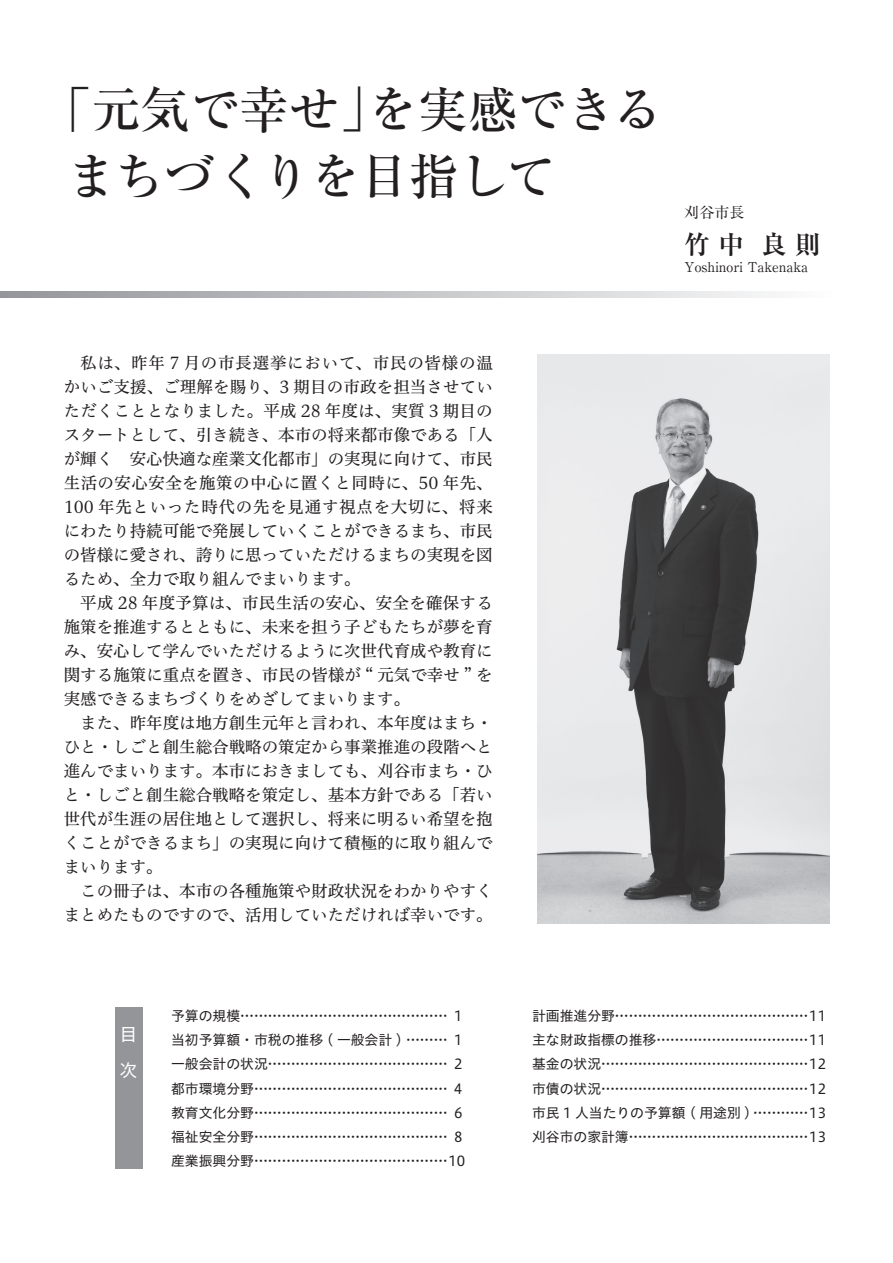
<style>
.page{position:relative;width:893px;height:1263px;background:#fff}
.page>*{position:absolute;margin:0;border:0;box-sizing:border-box;transform-origin:0 0}
.t1{font:500 49.5px/67.5px "Ryumin Pro";color:#231f20}
.t2{font:700 25.5px "Ryumin Pro";color:#231f20}
.t3{font:18px/36px "Hiragino UD Sans Std N W4";color:#fff}
.t4{font:16.5px/24px "Hiragino UD Serif Std N W4";color:#231f20;text-align:justify}
.t5{font:15px "Ryumin Pro";color:#231f20}
.t6{font:13.8px/24.2px "Hiragino UD Sans Std N W4";color:#231f20;text-align:justify}
.t7{font:13.5px "Ryumin Pro";color:#231f20}
</style>
<div class="page">
<div style="left:115px;top:1007px;width:27px;height:161px;background:#939598"></div>
<svg style="left:0;top:291px;width:771px;height:6px"></svg>
<img style="left:537px;top:354px;width:292px;height:569px">
<h1 class="t1" style="left:67px;top:72px;width:597px;text-indent:-25px">「元気で幸せ」を実感できるまちづくりを目指して</h1>
<p class="t5" style="left:685px;top:201px;width:61px">刈谷市長</p>
<h2 class="t2" style="left:685px;top:224px;width:137px">竹 中 良 則</h2>
<p class="t7" style="left:685px;top:256px;width:125px">Yoshinori Takenaka</p>
<p class="t4" style="left:64px;top:349px;width:431px;text-indent:16px">私は、昨年 7 月の市長選挙において、市民の皆様の温かいご支援、ご理解を賜り、3 期目の市政を担当させていただくこととなりました。平成 28 年度は、実質 3 期目のスタートとして、引き続き、本市の将来都市像である「人が輝く　安心快適な産業文化都市」の実現に向けて、市民生活の安心安全を施策の中心に置くと同時に、50 年先、100 年先といった時代の先を見通す視点を大切に、将来にわたり持続可能で発展していくことができるまち、市民の皆様に愛され、誇りに思っていただけるまちの実現を図るため、全力で取り組んでまいります。</p>
<p class="t4" style="left:64px;top:589px;width:431px;text-indent:16px">平成 28 年度予算は、市民生活の安心、安全を確保する施策を推進するとともに、未来を担う子どもたちが夢を育み、安心して学んでいただけるように次世代育成や教育に関する施策に重点を置き、市民の皆様が “ 元気で幸せ ” を実感できるまちづくりをめざしてまいります。</p>
<p class="t4" style="left:64px;top:709px;width:431px;text-indent:16px">また、昨年度は地方創生元年と言われ、本年度はまち・ひと・しごと創生総合戦略の策定から事業推進の段階へと進んでまいります。本市におきましても、刈谷市まち・ひと・しごと創生総合戦略を策定し、基本方針である「若い世代が生涯の居住地として選択し、将来に明るい希望を抱くことができるまち」の実現に向けて積極的に取り組んでまいります。</p>
<p class="t4" style="left:64px;top:878px;width:431px;text-align:right">この冊子は、本市の各種施策や財政状況をわかりやすくまとめたものですので、活用していただければ幸いです。</p>
<p class="t3" style="left:120px;top:1015px;width:19px">目次</p>
<p class="t6" style="left:171px;top:1003px;width:295px">予算の規模……………………………………… １当初予算額・市税の推移 ( 一般会計 )………… １一般会計の状況………………………………… ２都市環境分野…………………………………… ４教育文化分野…………………………………… ６福祉安全分野…………………………………… ８産業振興分野……………………………………10</p>
<p class="t6" style="left:532px;top:1003px;width:295px">計画推進分野……………………………………11主な財政指標の推移……………………………11基金の状況………………………………………12市債の状況………………………………………12市民 1 人当たりの予算額 ( 用途別 )……………13刈谷市の家計簿…………………………………13</p>
</div>
